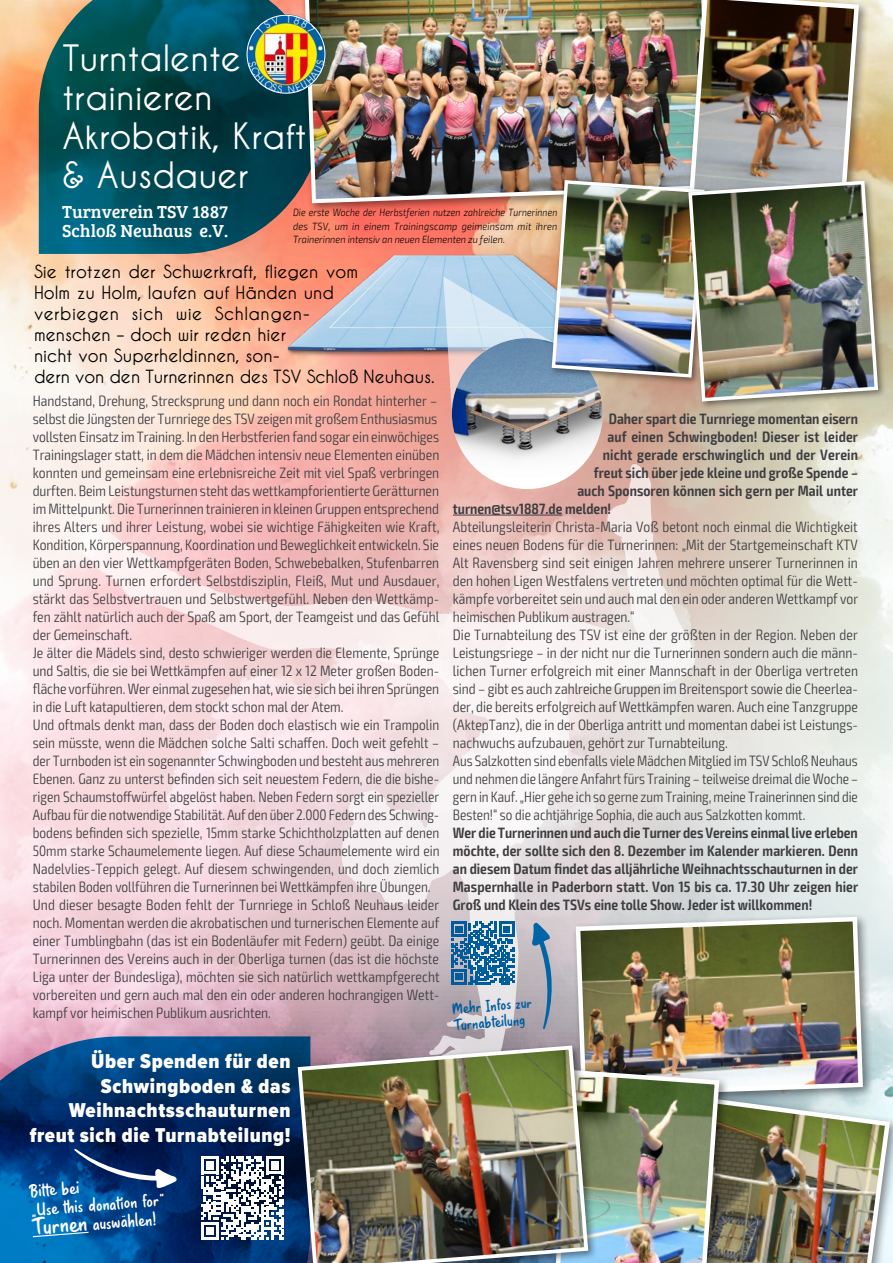
<style>
.page{position:relative;width:893px;height:1263px;background:#fff}
.page>*{position:absolute;margin:0;border:0;box-sizing:border-box;transform-origin:0 0}
.t1{font:700 36px/39px "Caviar Dreams";color:#fff}
.t2{font:900 20.85px/24.6px "Proxima Nova Cond";letter-spacing:.03em;color:#fff;text-align:right}
.t3{font:700 18px/21px "Caviar Dreams";color:#000}
.t4{font:18px/19.5px "Bree Serif";color:#fff}
.t5{font:16.8px/19px "Bray Notes";color:#fff}
.t6{font:300 condensed 15px/18px "Exo 2";color:#3e3d40;text-align:justify}
.t7{font:600 condensed 15px/18px "Exo 2";color:#3e3d40;text-align:justify}
.t8{font:15px "Bray Notes";color:#005d9d}
.t9{font:italic 300 10.5px/13.5px "Exo 2";color:#000;text-align:justify;scale:.83 1}
.s1{font-size:22.5px}
</style>
<div class="page">
<img style="left:0;top:0;width:893px;height:1090px">
<svg style="left:75px;top:462px;width:622px;height:580px"></svg>
<hr style="left:453px;top:515px;width:109px;height:1px;background:#3e3d40">
<svg style="left:39px;top:0;width:284px;height:254px;background:#12525a"></svg>
<img style="left:280px;top:233px;width:163px;height:123px">
<img style="left:452px;top:338px;width:151px;height:151px;border-radius:75px">
<svg style="left:0;top:1036px;width:310px;height:227px;background:#073e7a"></svg>
<svg style="left:201px;top:1156px;width:83px;height:84px"></svg>
<svg style="left:32px;top:1231px;width:58px;height:7px"></svg>
<svg style="left:74px;top:1148px;width:104px;height:40px;background:#254478"></svg>
<svg style="left:451px;top:921px;width:63px;height:63px;background:#4a86b2"></svg>
<svg style="left:532px;top:922px;width:22px;height:108px;background:#8c9fb4"></svg>
<div style="left:571px;top:913px;width:304px;height:195px;background:#000;opacity:.45"></div>
<img style="left:573px;top:914px;width:292px;height:153px">
<img style="left:301px;top:0;width:142px;height:205px">
<div style="left:685px;top:178px;width:201px;height:232px;background:#000;opacity:.45"></div>
<img style="left:443px;top:0;width:437px;height:411px">
<img style="left:246px;top:14px;width:80px;height:81px">
<div style="left:247px;top:15px;width:78px;height:79px;border:1px solid #fff;border-radius:50%"></div>
<img style="left:598px;top:1067px;width:294px;height:196px">
<div style="left:294px;top:1042px;width:304px;height:221px;background:#000;opacity:.45"></div>
<img style="left:296px;top:1043px;width:294px;height:220px">
<p class="t1" style="left:62px;top:39px;width:246px">Turntalente trainieren<br>Akrobatik, Kraft &amp; Ausdauer</p>
<p class="t4" style="left:62px;top:201px;width:168px">Turnverein TSV 1887<br>Schloß Neuhaus e.V.</p>
<p class="t9" style="left:293px;top:205px;width:320px">Die erste Woche der Herbstferien nutzen zahlreiche Turnerinnen des TSV, um in einem Trainingscamp geimeinsam mit ihren Trainerinnen intensiv an neuen Elementen zu feilen.</p>
<p class="t3" style="left:34px;top:261px;width:402px">Sie trotzen der Schwerkraft, fliegen vom<br>Holm zu Holm, laufen auf Händen und<br>verbiegen sich wie Schlangen-<br>menschen – doch wir reden hier<br>nicht von Superheldinnen, son-<br>dern von den Turnerinnen des TSV Schloß Neuhaus.</p>
<p class="t6" style="left:33px;top:392px;width:408px;text-align:left">Handstand, Drehung, Strecksprung und dann noch ein Rondat hinterher – selbst die Jüngsten der Turnriege des TSV zeigen mit großem Enthusiasmus vollsten Einsatz im Training. In den Herbstferien fand sogar ein einwöchiges Trainingslager statt, in dem die Mädchen intensiv neue Elementen einüben konnten und gemeinsam eine erlebnisreiche Zeit mit viel Spaß verbringen durften. Beim Leistungsturnen steht das wettkampforientierte Gerätturnen im Mittelpunkt. Die Turnerinnen trainieren in kleinen Gruppen entsprechend ihres Alters und ihrer Leistung, wobei sie wichtige Fähigkeiten wie Kraft, Kondition, Körperspannung, Koordination und Beweglichkeit entwickeln. Sie üben an den vier Wettkampfgeräten Boden, Schwebebalken, Stufenbarren und Sprung. Turnen erfordert Selbstdisziplin, Fleiß, Mut und Ausdauer, stärkt das Selbstvertrauen und Selbstwertgefühl. Neben den Wettkämp&shy;fen zählt natürlich auch der Spaß am Sport, der Teamgeist und das Gefühl der Gemeinschaft.</p>
<p class="t6" style="left:33px;top:644px;width:408px">Je älter die Mädels sind, desto schwieriger werden die Elemente, Sprünge und Saltis, die sie bei Wettkämpfen auf einer 12 x 12 Meter großen Boden&shy;fläche vorführen. Wer einmal zugesehen hat, wie sie sich bei ihren Sprüngen in die Luft katapultieren, dem stockt schon mal der Atem.</p>
<p class="t6" style="left:33px;top:716px;width:408px">Und oftmals denkt man, dass der Boden doch elastisch wie ein Trampolin sein müsste, wenn die Mädchen solche Salti schaffen. Doch weit gefehlt – der Turnboden ist ein sogenannter Schwingboden und besteht aus mehreren Ebenen. Ganz zu unterst befinden sich seit neuestem Federn, die die bishe&shy;rigen Schaumstoffwürfel abgelöst haben. Neben Federn sorgt ein spezieller Aufbau für die notwendige Stabilität. Auf den über 2.000 Federn des Schwing&shy;bodens befinden sich spezielle, 15mm starke Schichtholzplatten auf denen 50mm starke Schaumelemente liegen. Auf diese Schaumelemente wird ein Nadelvlies-Teppich gelegt. Auf diesem schwingenden, und doch ziemlich stabilen Boden vollführen die Turnerinnen bei Wettkämpfen ihre Übungen.</p>
<p class="t6" style="left:33px;top:896px;width:408px">Und dieser besagte Boden fehlt der Turnriege in Schloß Neuhaus leider noch. Momentan werden die akrobatischen und turnerischen Elemente auf einer Tumblingbahn (das ist ein Bodenläufer mit Federn) geübt. Da einige Turnerinnen des Vereins auch in der Oberliga turnen (das ist die höchste Liga unter der Bundesliga), möchten sie sich natürlich wettkampfgerecht vorbereiten und gern auch mal den ein oder anderen hochrangigen Wett&shy;kampf vor heimischen Publikum ausrichten.</p>
<p class="t2" style="left:69px;top:1048px;width:223px">Über Spenden für den<br>Schwingboden &amp; das<br>Weihnachtsschauturnen</p>
<p class="t2" style="left:30px;top:1122px;width:262px">freut sich die Turnabteilung!</p>
<p class="t5" style="left:28px;top:1182px;width:136px;rotate:-5deg">Bitte bei<br>„Use this donation for“<br><span class="s1">Turnen</span> auswählen!</p>
<p class="t7" style="left:609px;top:410px;width:251px">Daher spart die Turnriege momentan eisern</p>
<p class="t7" style="left:607px;top:428px;width:252px">auf einen Schwingboden! Dieser ist leider</p>
<p class="t7" style="left:603px;top:446px;width:257px">nicht gerade erschwinglich und der Verein</p>
<p class="t7" style="left:594px;top:464px;width:266px">freut sich über jede kleine und große Spende –</p>
<p class="t7" style="left:577px;top:482px;width:282px">auch Sponsoren können sich gern per Mail unter</p>
<p class="t7" style="left:453px;top:500px;width:160px">turnen@tsv1887.de melden!</p>
<p class="t6" style="left:453px;top:518px;width:407px;text-align:left">Abteilungsleiterin Christa-Maria Voß betont noch einmal die Wichtigkeit eines neuen Bodens für die Turnerinnen: „Mit der Startgemeinschaft KTV Alt Ravensberg sind seit einigen Jahren mehrere unserer Turnerinnen in den hohen Ligen Westfalens vertreten und möchten optimal für die Wett&shy;kämpfe vorbereitet sein und auch mal den ein oder anderen Wettkampf vor heimischen Publikum austragen.“<br>Die Turnabteilung des TSV ist eine der größten in der Region. Neben der Leistungsriege – in der nicht nur die Turnerinnen sondern auch die männ&shy;lichen Turner erfolgreich mit einer Mannschaft in der Oberliga vertreten sind – gibt es auch zahlreiche Gruppen im Breitensport sowie die Cheerlea&shy;der, die bereits erfolgreich auf Wettkämpfen waren. Auch eine Tanzgruppe (AktepTanz), die in der Oberliga antritt und momentan dabei ist Leistungs&shy;nachwuchs aufzubauen, gehört zur Turnabteilung.<br>Aus Salzkotten sind ebenfalls viele Mädchen Mitglied im TSV Schloß Neuhaus und nehmen die längere Anfahrt fürs Training – teilweise dreimal die Woche – gern in Kauf. „Hier gehe ich so gerne zum Training, meine Trainerinnen sind die Besten!“ so die achtjährige Sophia, die auch aus Salzkotten kommt.</p>
<p class="t7" style="left:453px;top:824px;width:407px">Wer die Turnerinnen und auch die Turner des Vereins einmal live erleben möchte, der sollte sich den 8. Dezember im Kalender markieren. Denn an diesem Datum findet das alljährliche Weihnachtsschauturnen in der Maspernhalle in Paderborn statt. Von 15 bis ca. 17.30 Uhr zeigen hier Groß und Klein des TSVs eine tolle Show. Jeder ist willkommen!</p>
<p class="t8" style="left:452px;top:1000px;width:81px;rotate:-5deg">Mehr Infos zur</p>
<p class="t8" style="left:453px;top:1016px;width:73px;rotate:-5deg">Turnabteilung</p>
</div>
